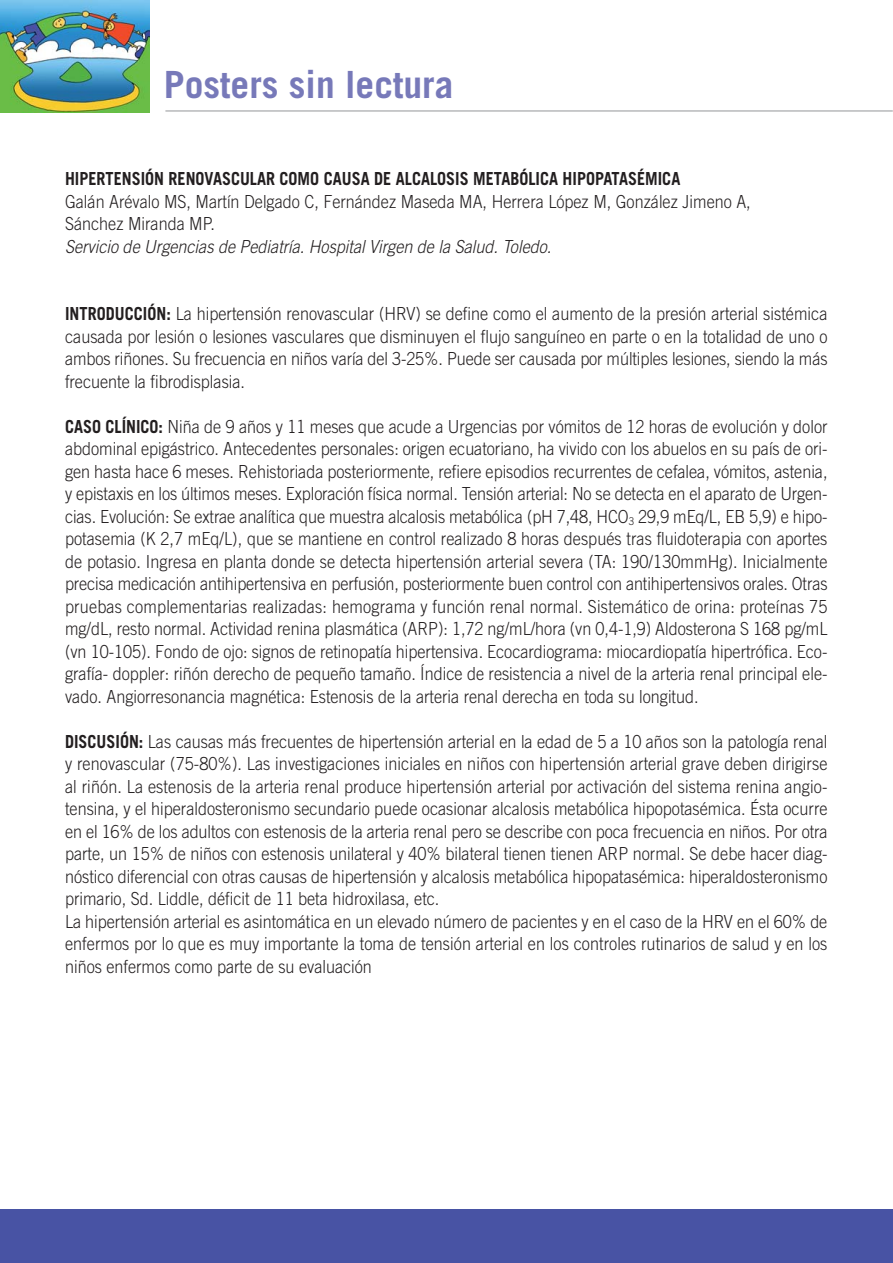
<style>
.page{position:relative;width:893px;height:1263px;background:#fff}
.page>*{position:absolute;margin:0;border:0;box-sizing:border-box;transform-origin:0 0}
.t1{font:700 37.5px "Trade Gothic";color:#7779b9}
.t2{font:300 18px/22.5px "Trade Gothic";color:#231f20;scale:.9 1}
.t3{font:700 18px "Trade Gothic";color:#231f20;scale:.9 1}
.t4{font:italic 300 18px "Trade Gothic";color:#231f20;scale:.9 1}
.s1{font-weight:700}
</style>
<div class="page">
<img style="left:0;top:1px;width:150px;height:111px">
<hr style="left:165px;top:111px;width:728px;height:1px;background:#939598">
<div style="left:0;top:1209px;width:893px;height:54px;background:#4853a4"></div>
<h1 class="t1" style="left:164px;top:71px;width:291px">Posters sin lectura</h1>
<p class="t3" style="left:65px;top:172px;width:685px">HIPERTENSIÓN RENOVASCULAR COMO CAUSA DE ALCALOSIS METABÓLICA HIPOPATASÉMICA</p>
<p class="t2" style="left:65px;top:192px;width:763px">Galán Arévalo MS, Martín Delgado C, Fernández Maseda MA, Herrera López M, González Jimeno A,<br>Sánchez Miranda MP.</p>
<p class="t4" style="left:65px;top:240px;width:545px">Servicio de Urgencias de Pediatría. Hospital Virgen de la Salud. Toledo.</p>
<p class="t2" style="left:65px;top:304px;width:849px;text-align:justify"><span class="s1">INTRODUCCIÓN:</span> La hipertensión renovascular (HRV) se define como el aumento de la presión arterial sistémica causada por lesión o lesiones vasculares que disminuyen el flujo sanguíneo en parte o en la totalidad de uno o ambos riñones. Su frecuencia en niños varía del 3-25%. Puede ser causada por múltiples lesiones, siendo la más frecuente la fibrodisplasia.</p>
<p class="t2" style="left:65px;top:417px;width:849px;text-align:justify"><span class="s1">CASO CLÍNICO:</span> Niña de 9 años y 11 meses que acude a Urgencias por vómitos de 12 horas de evolución y dolor abdominal epigástrico. Antecedentes personales: origen ecuatoriano, ha vivido con los abuelos en su país de ori&shy;gen hasta hace 6 meses. Rehistoriada posteriormente, refiere episodios recurrentes de cefalea, vómitos, astenia, y epistaxis en los últimos meses. Exploración física normal. Tensión arterial: No se detecta en el aparato de Urgen&shy;cias. Evolución: Se extrae analítica que muestra alcalosis metabólica (pH 7,48, HCO<sub>3</sub> 29,9 mEq/L, EB 5,9) e hipo&shy;potasemia (K 2,7 mEq/L), que se mantiene en control realizado 8 horas después tras fluidoterapia con aportes de potasio. Ingresa en planta donde se detecta hipertensión arterial severa (TA: 190/130mmHg). Inicialmente precisa medicación antihipertensiva en perfusión, posteriormente buen control con antihipertensivos orales. Otras pruebas complementarias realizadas: hemograma y función renal normal. Sistemático de orina: proteínas 75 mg/dL, resto normal. Actividad renina plasmática (ARP): 1,72 ng/mL/hora (vn 0,4-1,9) Aldosterona S 168 pg/mL (vn 10-105). Fondo de ojo: signos de retinopatía hipertensiva. Ecocardiograma: miocardiopatía hipertrófica. Eco&shy;grafía- doppler: riñón derecho de pequeño tamaño. Índice de resistencia a nivel de la arteria renal principal ele&shy;vado. Angiorresonancia magnética: Estenosis de la arteria renal derecha en toda su longitud.</p>
<p class="t2" style="left:65px;top:732px;width:849px"><span class="s1">DISCUSIÓN:</span> Las causas más frecuentes de hipertensión arterial en la edad de 5 a 10 años son la patología renal y renovascular (75-80%). Las investigaciones iniciales en niños con hipertensión arterial grave deben dirigirse al riñón. La estenosis de la arteria renal produce hipertensión arterial por activación del sistema renina angio&shy;tensina, y el hiperaldosteronismo secundario puede ocasionar alcalosis metabólica hipopotasémica. Ésta ocurre en el 16% de los adultos con estenosis de la arteria renal pero se describe con poca frecuencia en niños. Por otra parte, un 15% de niños con estenosis unilateral y 40% bilateral tienen tienen ARP normal. Se debe hacer diag&shy;nóstico diferencial con otras causas de hipertensión y alcalosis metabólica hipopatasémica: hiperaldosteronismo primario, Sd. Liddle, déficit de 11 beta hidroxilasa, etc.<br>La hipertensión arterial es asintomática en un elevado número de pacientes y en el caso de la HRV en el 60% de enfermos por lo que es muy importante la toma de tensión arterial en los controles rutinarios de salud y en los niños enfermos como parte de su evaluación</p>
</div>
